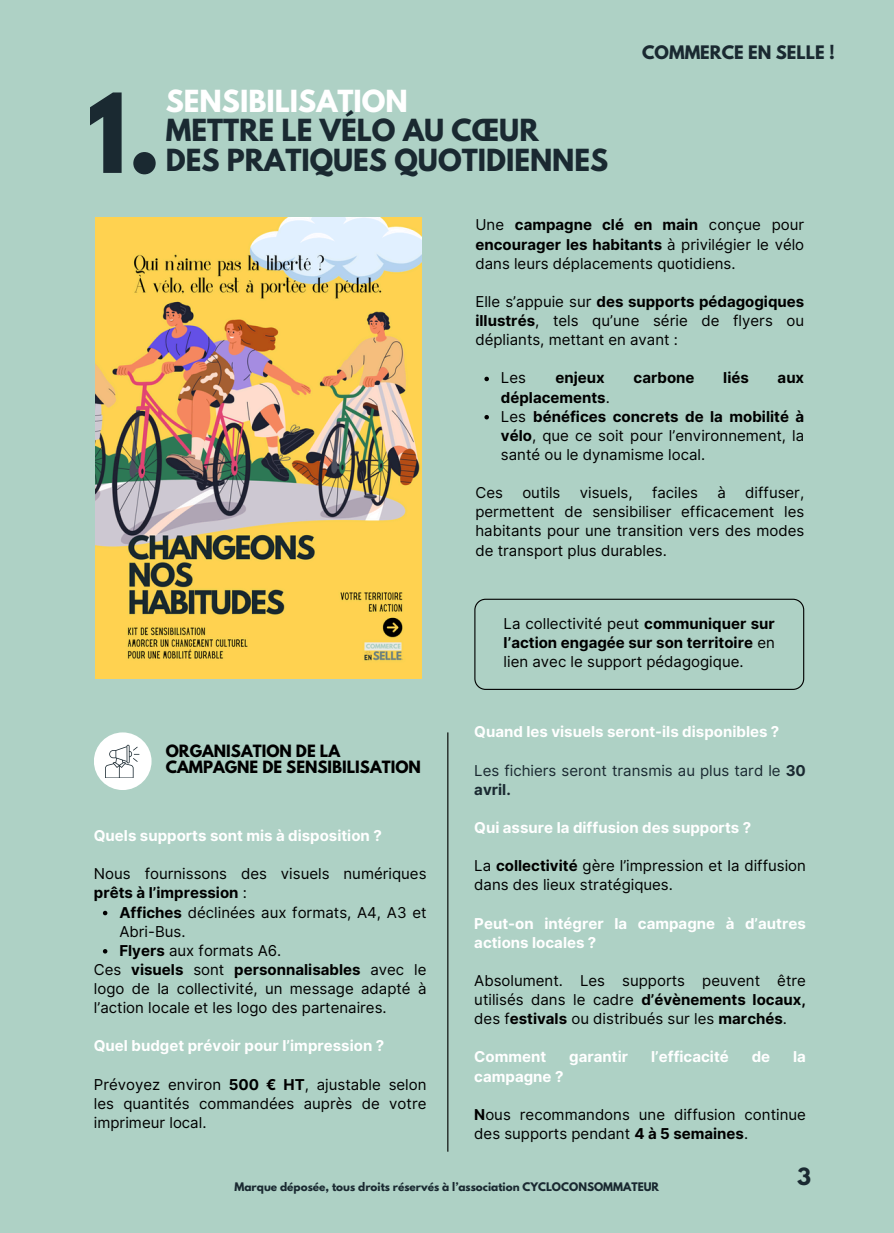
<style>
.page{position:relative;width:894px;height:1233px;background:#fff}
.page>*{position:absolute;margin:0;border:0;box-sizing:border-box;transform-origin:0 0}
.t1{font:700 97.5px "League Spartan";color:#1a2931}
.t2{font:700 27px/29.2px "League Spartan";color:#1a2931}
.t3{font:700 21px "League Spartan";color:#1a2931}
.t4{font:700 16.5px "League Spartan";color:#1a2931}
.t5{font:15px/19.2px "Inter";color:#000;text-align:justify}
.t6{font:700 15px/19.2px "Inter";color:#fff}
.t7{font:15px/19.2px "Inter";color:#1a2931}
.t8{font:700 15px/15.8px "League Spartan";color:#000}
.t9{font:700 15px "Inter";color:#000}
.t10{font:700 10.5px "League Spartan";color:#1a2931}
.s1{color:#fff}
.s2{font-weight:700}
.s3{font-weight:400}
</style>
<div class="page">
<div style="left:0;top:0;width:893px;height:1233px;background:#aed1c5"></div>
<img style="left:95px;top:218px;width:326px;height:461px">
<hr style="left:447px;top:732px;width:1px;height:420px;background:#000">
<div style="left:94px;top:732px;width:57px;height:58px;background:#fff;border-radius:50%"></div>
<svg style="left:105px;top:744px;width:34px;height:34px"></svg>
<svg style="left:474px;top:599px;width:330px;height:91px"></svg>
<svg style="left:484px;top:377px;width:5px;height:4px"></svg>
<svg style="left:484px;top:415px;width:5px;height:4px"></svg>
<svg style="left:103px;top:911px;width:4px;height:4px"></svg>
<svg style="left:103px;top:949px;width:4px;height:5px"></svg>
<p class="t1" style="left:87px;top:85px;width:76px">1.</p>
<h5 class="t2" style="left:166px;top:90px;width:374px"><span class="s1">SENSIBILISATION<br></span>METTRE LE VÉLO AU CŒUR</h5>
<h5 class="t2" style="left:166px;top:148px;width:444px">DES PRATIQUES QUOTIDIENNES</h5>
<h5 class="t4" style="left:642px;top:44px;width:194px">COMMERCE EN SELLE !</h5>
<h1 class="t5" style="left:475px;top:215px;width:330px">Une <span class="s2">campagne clé en main</span> conçue pour <span class="s2">encourager les habitants</span> à privilégier le vélo dans leurs déplacements quotidiens.</h1>
<h2 class="t5" style="left:475px;top:292px;width:330px">Elle s’appuie sur <span class="s2">des supports pédagogiques illustrés</span>, tels qu’une série de flyers ou dépliants, mettant en avant :</h2>
<p class="t5" style="left:501px;top:368px;width:26px">Les</p>
<p class="t9" style="left:555px;top:369px;width:51px">enjeux</p>
<p class="t9" style="left:633px;top:369px;width:62px">carbone</p>
<p class="t9" style="left:723px;top:369px;width:27px">liés</p>
<p class="t9" style="left:777px;top:369px;width:28px">aux</p>
<p class="t9" style="left:501px;top:388px;width:110px">déplacements<span class="s3">.</span></p>
<h5 class="t5" style="left:501px;top:407px;width:305px">Les <span class="s2">bénéfices concrets de la mobilité à vélo</span>, que ce soit pour l’environnement, la santé ou le dynamisme local.</h5>
<h5 class="t5" style="left:475px;top:483px;width:29px">Ces</h5>
<h5 class="t5" style="left:522px;top:483px;width:40px">outils</h5>
<h5 class="t5" style="left:579px;top:483px;width:54px">visuels,</h5>
<h5 class="t5" style="left:652px;top:483px;width:47px">faciles</h5>
<h5 class="t5" style="left:717px;top:483px;width:10px">à</h5>
<h5 class="t5" style="left:475px;top:483px;width:330px;text-indent:270px">diffuser, permettent de sensibiliser efficacement les habitants pour une transition vers des modes de transport plus durables.</h5>
<h4 class="t5" style="left:503px;top:614px;width:273px">La collectivité peut <span class="s2">communiquer sur l’action engagée sur son territoire</span> en lien avec le support pédagogique.</h4>
<h4 class="t8" style="left:166px;top:745px;width:256px">ORGANISATION DE LA<br>CAMPAGNE DE SENSIBILISATION</h4>
<p class="t6" style="left:94px;top:826px;width:289px">Quels supports sont mis à disposition ?</p>
<p class="t5" style="left:94px;top:864px;width:334px">Nous fournissons des visuels numériques <span class="s2">prêts à l’impression</span> :</p>
<h5 class="t5" style="left:119px;top:903px;width:308px"><span class="s2">Affiches</span> déclinées aux formats, A4, A3 et<br>Abri-Bus.</h5>
<h5 class="t5" style="left:119px;top:941px;width:163px"><span class="s2">Flyers</span> aux formats A6.</h5>
<p class="t5" style="left:94px;top:960px;width:334px">Ces <span class="s2">visuels</span> sont <span class="s2">personnalisables</span> avec le logo de la collectivité, un message adapté à l’action locale et les logo des partenaires.</p>
<h3 class="t6" style="left:94px;top:1036px;width:292px">Quel budget prévoir pour l’impression ?</h3>
<h4 class="t5" style="left:94px;top:1075px;width:334px">Prévoyez environ <span class="s2">500 € HT</span>, ajustable selon les quantités commandées auprès de votre imprimeur local.</h4>
<p class="t6" style="left:474px;top:722px;width:306px">Quand les visuels seront-ils disponibles ?</p>
<h5 class="t7" style="left:474px;top:760px;width:333px">Les fichiers seront transmis au plus tard le <span class="s2">30 avril.</span></h5>
<h4 class="t6" style="left:474px;top:818px;width:278px">Qui assure la diffusion des supports ?</h4>
<h5 class="t5" style="left:474px;top:856px;width:333px">La <span class="s2">collectivité</span> gère l’impression et la diffusion dans des lieux stratégiques.</h5>
<p class="t6" style="left:474px;top:913px;width:333px">Peut-on intégrer la campagne à d’autres actions locales ?</p>
<h4 class="t5" style="left:474px;top:971px;width:333px">Absolument. Les supports peuvent être utilisés dans le cadre <span class="s2">d’évènements locaux, </span>des f<span class="s2">estivals</span> ou distribués sur les <span class="s2">marchés</span>.</h4>
<h5 class="t6" style="left:474px;top:1047px;width:73px">Comment</h5>
<h5 class="t6" style="left:569px;top:1047px;width:60px">garantir</h5>
<h5 class="t6" style="left:651px;top:1047px;width:79px">l’efficacité</h5>
<h5 class="t6" style="left:751px;top:1047px;width:20px">de</h5>
<h5 class="t6" style="left:793px;top:1047px;width:14px">la</h5>
<h5 class="t6" style="left:474px;top:1066px;width:91px">campagne ?</h5>
<h4 class="t5" style="left:474px;top:1105px;width:333px"><span class="s2">N</span>ous recommandons une diffusion continue des supports pendant <span class="s2">4 à 5 semaines</span>.</h4>
<h5 class="t10" style="left:234px;top:1182px;width:426px">Marque déposée, tous droits réservés à l’association CYCLOCONSOMMATEUR</h5>
<h3 class="t3" style="left:797px;top:1167px;width:15px">3</h3>
</div>
